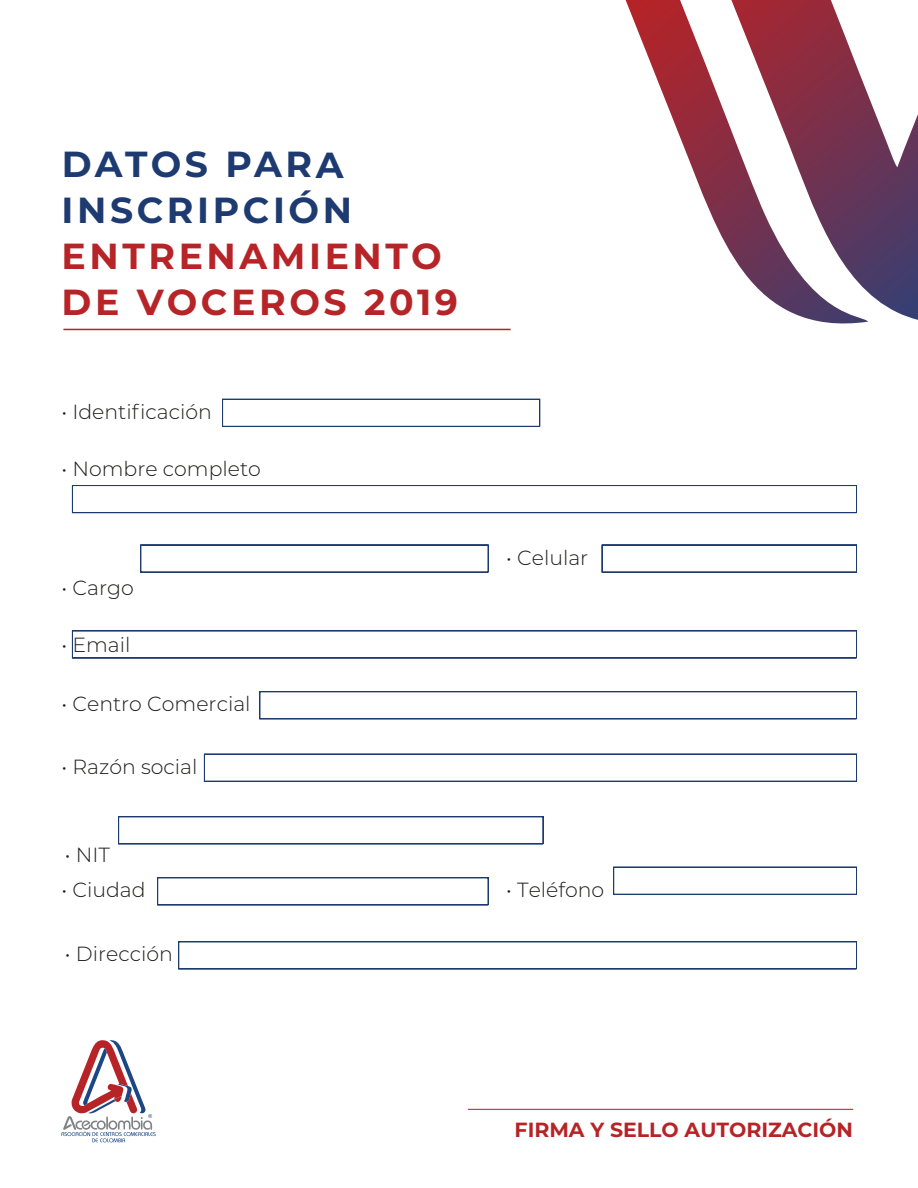
<style>
.page{position:relative;width:918px;height:1188px;background:#fff}
.page>*{position:absolute;margin:0;border:0;box-sizing:border-box;transform-origin:0 0}
.t1{font:700 36.3px/45.8px "Montserrat";letter-spacing:.1em;color:#b72427}
.t2{font:700 36.3px/45.8px "Montserrat";letter-spacing:.1em;color:#1e3b71}
.t3{font:300 20.4px "Montserrat";color:#1d1d1b}
.t4{font:700 20.4px "Montserrat";color:#b72427}
</style>
<div class="page">
<hr style="left:63px;top:329px;width:448px;height:1px;background:#b72427">
<svg style="left:222px;top:399px;width:318px;height:28px"></svg>
<svg style="left:118px;top:816px;width:426px;height:28px"></svg>
<svg style="left:178px;top:941px;width:679px;height:28px"></svg>
<svg style="left:259px;top:691px;width:598px;height:28px"></svg>
<svg style="left:204px;top:754px;width:653px;height:28px"></svg>
<svg style="left:140px;top:545px;width:349px;height:28px"></svg>
<svg style="left:602px;top:545px;width:255px;height:28px"></svg>
<svg style="left:157px;top:877px;width:332px;height:28px"></svg>
<svg style="left:613px;top:867px;width:244px;height:28px"></svg>
<svg style="left:72px;top:485px;width:785px;height:28px"></svg>
<svg style="left:72px;top:630px;width:785px;height:28px"></svg>
<svg style="left:61px;top:1040px;width:95px;height:102px"></svg>
<hr style="left:468px;top:1109px;width:385px;height:1px;background:#e30613">
<svg style="left:626px;top:0;width:242px;height:324px"></svg>
<svg style="left:731px;top:0;width:187px;height:320px"></svg>
<h1 class="t2" style="left:62px;top:140px;width:292px">DATOS PARA<br>INSCRIPCIÓN</h1>
<h1 class="t1" style="left:61px;top:231px;width:398px">ENTRENAMIENTO<br>DE VOCEROS 2019</h1>
<p class="t3" style="left:61px;top:398px;width:152px">• Identificación</p>
<p class="t3" style="left:61px;top:455px;width:201px">• Nombre completo</p>
<p class="t3" style="left:61px;top:574px;width:74px">• Cargo</p>
<p class="t3" style="left:61px;top:631px;width:71px">• Email</p>
<p class="t3" style="left:61px;top:690px;width:191px">• Centro Comercial</p>
<p class="t3" style="left:61px;top:753px;width:138px">• Razón social</p>
<p class="t3" style="left:65px;top:841px;width:47px">• NIT</p>
<p class="t3" style="left:506px;top:544px;width:84px">• Celular</p>
<p class="t3" style="left:61px;top:876px;width:86px">• Ciudad</p>
<p class="t3" style="left:506px;top:876px;width:100px">• Teléfono</p>
<p class="t3" style="left:65px;top:940px;width:110px">• Dirección</p>
<p class="t4" style="left:515px;top:1115px;width:340px">FIRMA Y SELLO AUTORIZACIÓN</p>
</div>
